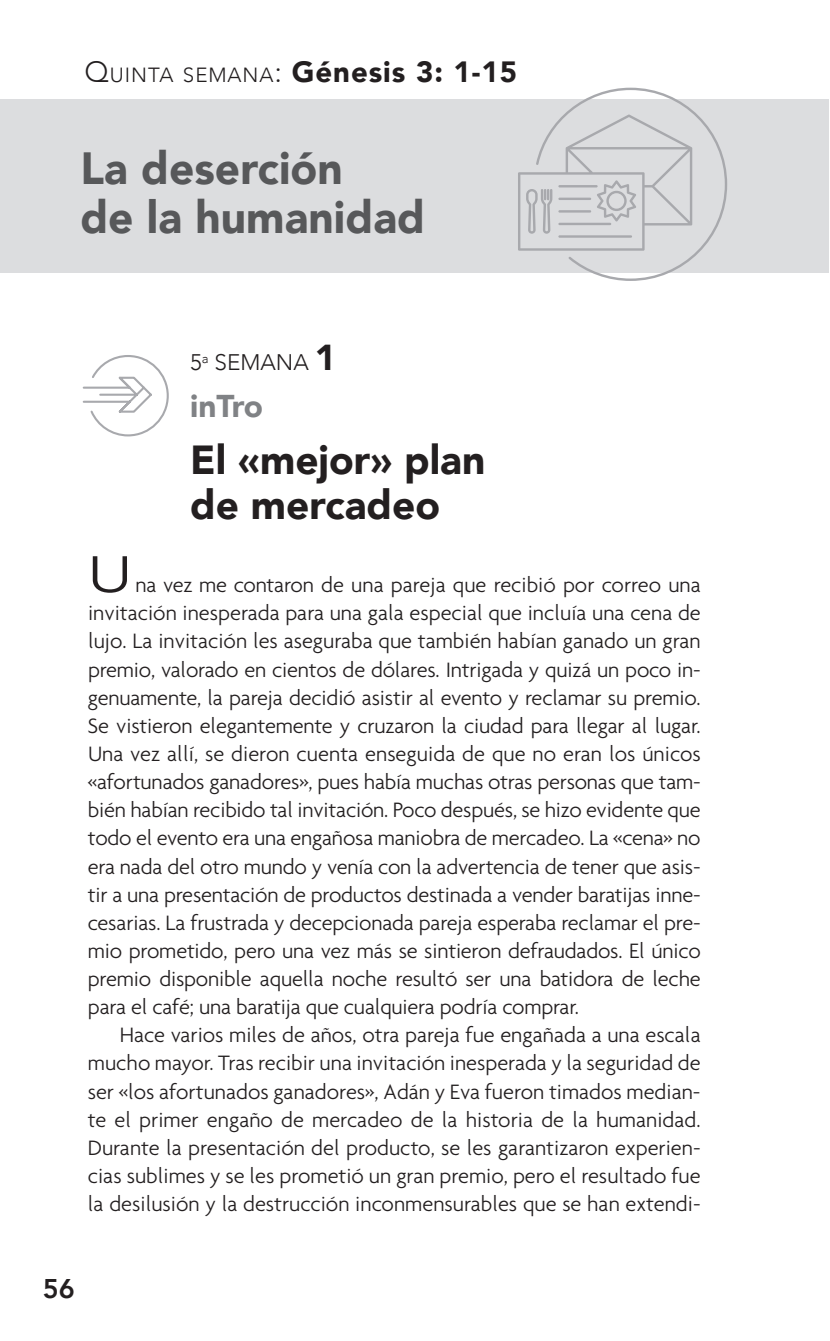
<style>
.page{position:relative;width:830px;height:1341px;background:#fff}
.page>*{position:absolute;margin:0;border:0;box-sizing:border-box;transform-origin:0 0}
.t1{font:300 56.25px "Agenda";color:#231f20;scale:1.22 1}
.t2{font:900 45px/49.5px "Avenir";color:#57585a}
.t3{font:900 40.5px/45px "Avenir";color:#231f20}
.t4{font:900 31.5px "Avenir";letter-spacing:-.01em;color:#808285}
.t5{font:900 29.25px "Avenir";letter-spacing:.035em;color:#231f20}
.t6{font:800 27px "Avenir";color:#231f20}
.t7{font:300 22.5px/28.1px "Agenda";letter-spacing:-.01em;color:#231f20;text-align:justify}
.t8{font:300 22.5px "Avenir";color:#231f20}
.s1{font-weight:300}
.s2{font-weight:300;font-size:20.47px}
.s3{font-weight:900;font-size:36px}
</style>
<div class="page">
<div style="left:0;top:99px;width:828px;height:173px;background:#dcdddf"></div>
<svg style="left:82px;top:355px;width:87px;height:82px"></svg>
<svg style="left:518px;top:88px;width:209px;height:193px"></svg>
<hr style="left:558px;top:223px;width:53px;height:2px;background:#a8a9ad">
<hr style="left:558px;top:235px;width:74px;height:3px;background:#a8a9ad">
<hr style="left:558px;top:210px;width:33px;height:3px;background:#a8a9ad">
<hr style="left:558px;top:198px;width:33px;height:2px;background:#a8a9ad">
<hr style="left:558px;top:185px;width:39px;height:2px;background:#a8a9ad">
<h3 class="t5" style="left:84px;top:46px;width:434px"><span class="s1">Q</span><span class="s2">UINTA SEMANA</span><span class="s1">:</span> Génesis 3: 1-15</h3>
<h2 class="t2" style="left:80px;top:142px;width:346px">La deserción<br>de la humanidad</h2>
<p class="t8" style="left:190px;top:349px;width:147px">5<sup>a</sup> SEMANA <span class="s3">1</span></p>
<h3 class="t4" style="left:190px;top:378px;width:74px">inTro</h3>
<h3 class="t3" style="left:190px;top:436px;width:296px">El «mejor» plan de mercadeo</h3>
<h1 class="t1" style="left:88px;top:541px;width:37px">U</h1>
<p class="t7" style="left:88px;top:570px;width:614px;text-indent:48px">na vez me contaron de una pareja que recibió por correo una invitación inesperada para una gala especial que incluía una cena de lujo. La invitación les aseguraba que también habían ganado un gran premio, valorado en cientos de dólares. Intrigada y quizá un poco in&shy;genuamente, la pareja decidió asistir al evento y reclamar su premio.<br>Se vistieron elegantemente y cruzaron la ciudad para llegar al lugar.<br>Una vez allí, se dieron cuenta enseguida de que no eran los únicos «afortunados ganadores», pues había muchas otras personas que tam&shy;bién habían recibido tal invitación. Poco después, se hizo evidente que todo el evento era una engañosa maniobra de mercadeo. La «cena» no era nada del otro mundo y venía con la advertencia de tener que asis&shy;tir a una presentación de productos destinada a vender baratijas inne&shy;cesarias. La frustrada y decepcionada pareja esperaba reclamar el pre&shy;mio prometido, pero una vez más se sintieron defraudados. El único premio disponible aquella noche resultó ser una batidora de leche para el café; una baratija que cualquiera podría comprar.</p>
<p class="t7" style="left:88px;top:1020px;width:614px;text-indent:32px">Hace varios miles de años, otra pareja fue engañada a una escala mucho mayor. Tras recibir una invitación inesperada y la seguridad de ser «los afortunados ganadores», Adán y Eva fueron timados median&shy;te el primer engaño de mercadeo de la historia de la humanidad.<br>Durante la presentación del producto, se les garantizaron experien&shy;cias sublimes y se les prometió un gran premio, pero el resultado fue la desilusión y la destrucción inconmensurables que se han extendi-</p>
<p class="t6" style="left:43px;top:1267px;width:33px">56</p>
</div>
